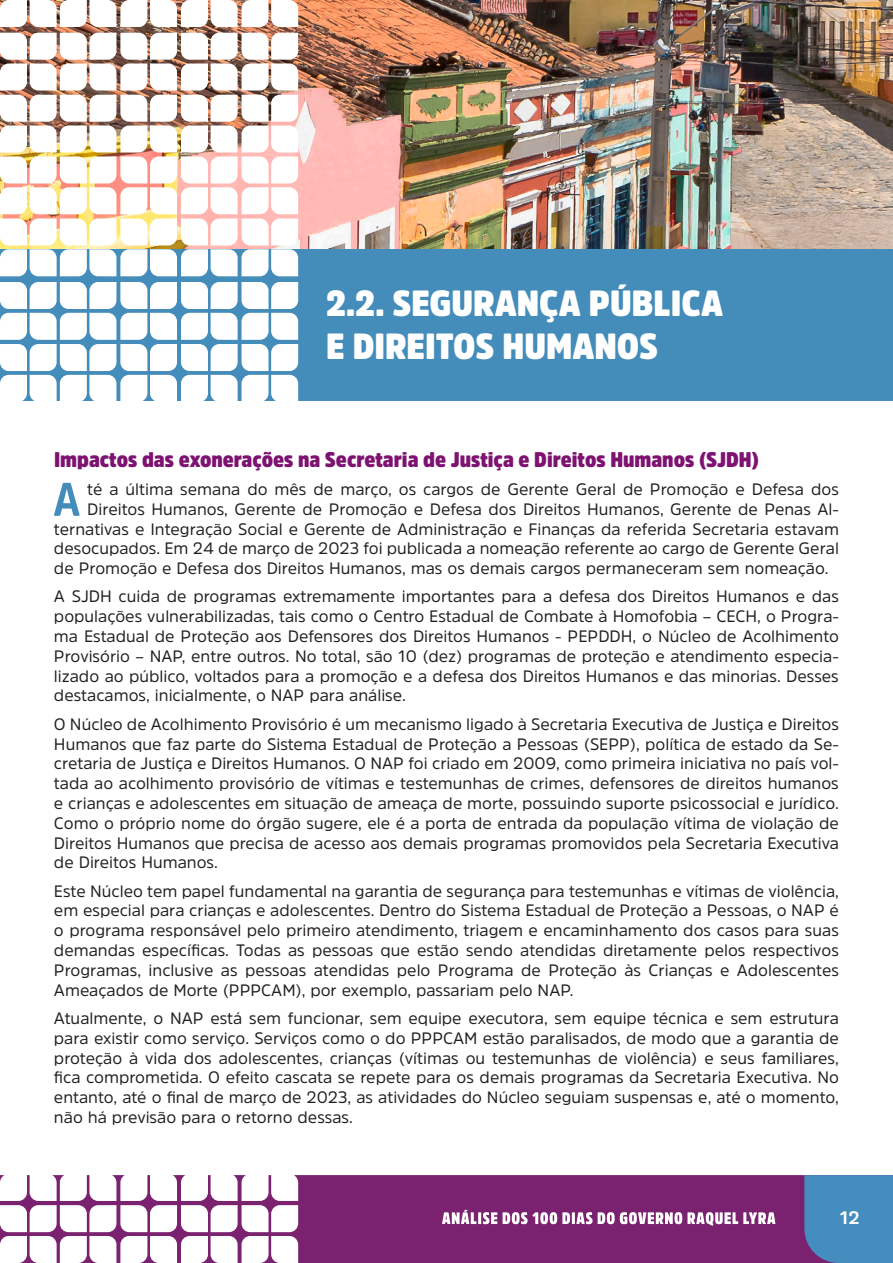
<style>
.page{position:relative;width:893px;height:1263px;background:#fff}
.page>*{position:absolute;margin:0;border:0;box-sizing:border-box;transform-origin:0 0}
.t1{font:900 36px/43.2px "Amsi Pro Narw";color:#fff}
.t2{font:900 21px "Amsi Pro Narw";color:#7d1270}
.t3{font:700 18px "Amsi Pro";color:#fff}
.t4{font:16.5px/19.8px "Amsi Pro";color:#231f20;text-align:justify}
</style>
<div class="page">
<svg style="left:0;top:1175px;width:804px;height:88px;fill:#7a2170"></svg>
<div style="left:804px;top:1175px;width:89px;height:88px;background:#458cbf"></div>
<svg style="left:442px;top:1210px;width:55px;height:14px"></svg>
<svg style="left:503px;top:1212px;width:272px;height:13px"></svg>
<img style="left:0;top:0;width:893px;height:249px">
<div style="left:0;top:249px;width:893px;height:152px;background:#448cba"></div>
<svg style="left:0;top:0;width:298px;height:27px"></svg>
<svg style="left:0;top:33px;width:298px;height:243px"></svg>
<svg style="left:0;top:282px;width:298px;height:119px"></svg>
<svg style="left:54px;top:483px;width:26px;height:33px"></svg>
<h1 class="t1" style="left:326px;top:281px;width:399px">2.2. SEGURANÇA PÚBLICA<br>E DIREITOS HUMANOS</h1>
<p class="t2" style="left:54px;top:445px;width:706px">Impactos das exonerações na Secretaria de Justiça e Direitos Humanos (SJDH)</p>
<p class="t4" style="left:87px;top:479px;width:753px">té a última semana do mês de março, os cargos de Gerente Geral de Promoção e Defesa dos</p>
<p class="t4" style="left:87px;top:499px;width:753px">Direitos Humanos, Gerente de Promoção e Defesa dos Direitos Humanos, Gerente de Penas Al-</p>
<p class="t4" style="left:54px;top:518px;width:786px">ternativas e Integração Social e Gerente de Administração e Finanças da referida Secretaria estavam</p>
<p class="t4" style="left:54px;top:538px;width:786px">desocupados. Em 24 de março de 2023 foi publicada a nomeação referente ao cargo de Gerente Geral</p>
<p class="t4" style="left:54px;top:558px;width:776px">de Promoção e Defesa dos Direitos Humanos, mas os demais cargos permaneceram sem nomeação.</p>
<p class="t4" style="left:54px;top:586px;width:786px">A SJDH cuida de programas extremamente importantes para a defesa dos Direitos Humanos e das populações vulnerabilizadas, tais como o Centro Estadual de Combate à Homofobia – CECH, o Progra&shy;ma Estadual de Proteção aos Defensores dos Direitos Humanos - PEPDDH, o Núcleo de Acolhimento Provisório – NAP, entre outros. No total, são 10 (dez) programas de proteção e atendimento especia&shy;lizado ao público, voltados para a promoção e a defesa dos Direitos Humanos e das minorias. Desses destacamos, inicialmente, o NAP para análise.</p>
<p class="t4" style="left:54px;top:714px;width:787px">O Núcleo de Acolhimento Provisório é um mecanismo ligado à Secretaria Executiva de Justiça e Direitos Humanos que faz parte do Sistema Estadual de Proteção a Pessoas (SEPP), política de estado da Se&shy;cretaria de Justiça e Direitos Humanos. O NAP foi criado em 2009, como primeira iniciativa no país vol&shy;tada ao acolhimento provisório de vítimas e testemunhas de crimes, defensores de direitos humanos e crianças e adolescentes em situação de ameaça de morte, possuindo suporte psicossocial e jurídico.<br>Como o próprio nome do órgão sugere, ele é a porta de entrada da população vítima de violação de Direitos Humanos que precisa de acesso aos demais programas promovidos pela Secretaria Executiva de Direitos Humanos.</p>
<p class="t4" style="left:54px;top:880px;width:786px">Este Núcleo tem papel fundamental na garantia de segurança para testemunhas e vítimas de violência, em especial para crianças e adolescentes. Dentro do Sistema Estadual de Proteção a Pessoas, o NAP é o programa responsável pelo primeiro atendimento, triagem e encaminhamento dos casos para suas demandas específicas. Todas as pessoas que estão sendo atendidas diretamente pelos respectivos Programas, inclusive as pessoas atendidas pelo Programa de Proteção às Crianças e Adolescentes Ameaçados de Morte (PPPCAM), por exemplo, passariam pelo NAP.</p>
<p class="t4" style="left:54px;top:1008px;width:786px">Atualmente, o NAP está sem funcionar, sem equipe executora, sem equipe técnica e sem estrutura para existir como serviço. Serviços como o do PPPCAM estão paralisados, de modo que a garantia de proteção à vida dos adolescentes, crianças (vítimas ou testemunhas de violência) e seus familiares, fica comprometida. O efeito cascata se repete para os demais programas da Secretaria Executiva. No entanto, até o final de março de 2023, as atividades do Núcleo seguiam suspensas e, até o momento, não há previsão para o retorno dessas.</p>
<p class="t3" style="left:840px;top:1206px;width:22px">12</p>
</div>
